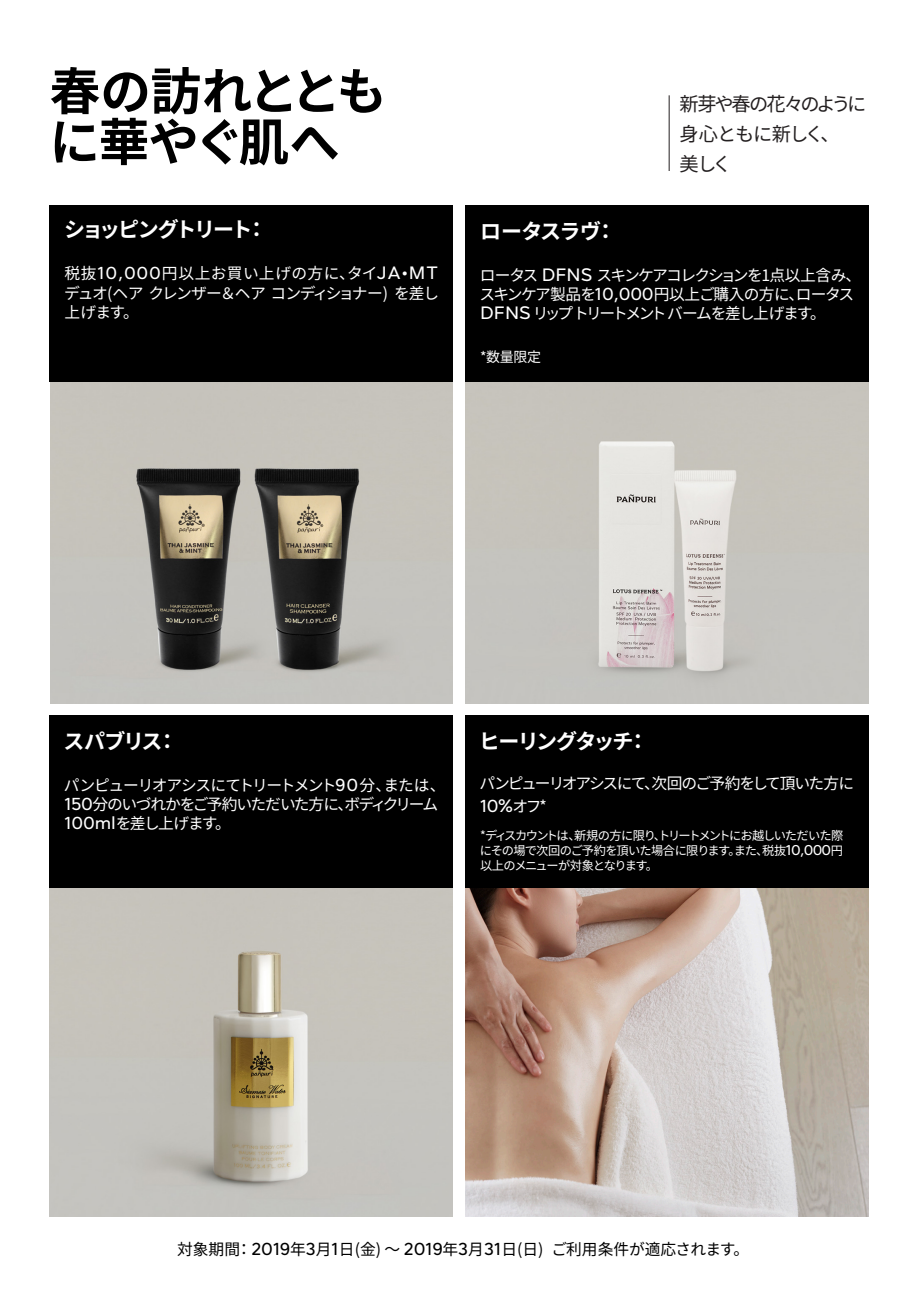
<style>
.page{position:relative;width:918px;height:1290px;background:#fff}
.page>*{position:absolute;margin:0;border:0;box-sizing:border-box;transform-origin:0 0}
.t1{font:700 50.75px "Noto Sans CJ Kjp";letter-spacing:-.03em;color:#000}
.t2{font:700 21px "Noto Sans CJ Kjp";letter-spacing:-.09em;color:#fff}
.t3{font:700 21px "Noto Sans CJ Kjp";letter-spacing:-.115em;color:#fff}
.t4{font:19.25px/30.1px "Noto Sans CJ Kjp";letter-spacing:-.095em;color:#231f20}
.t5{font:19.25px "Panpuri Sans";color:#fff}
.t6{font:15.75px/19.2px "Noto Sans CJ Kjp";letter-spacing:-.09em;color:#fff}
.t7{font:15.75px "Noto Sans CJ Kjp";color:#000}
.t8{font:15.75px "Noto Sans CJ Kjp";letter-spacing:-.11em;color:#fff}
.t9{font:14px "Noto Sans CJ Kjp";color:#fff}
.t10{font:12.25px/14.7px "Noto Sans CJ Kjp";letter-spacing:-.07em;color:#fff;text-align:justify}
.s1{font-family:"Panpuri Sans";font-size:19.25px}
.s2{font-family:"Noto Sans CJ Kjp";font-size:15.75px}
.s3{font-family:"Panpuri Sans";font-size:15.75px}
</style>
<div class="page">
<img style="left:465px;top:888px;width:403px;height:328px">
<img style="left:465px;top:382px;width:403px;height:322px">
<img style="left:50px;top:888px;width:403px;height:328px">
<hr style="left:669px;top:95px;width:1px;height:76px;background:#231f20">
<div style="left:465px;top:715px;width:403px;height:173px;background:#000"></div>
<img style="left:50px;top:382px;width:403px;height:322px">
<div style="left:50px;top:206px;width:403px;height:176px;background:#000"></div>
<div style="left:465px;top:206px;width:403px;height:176px;background:#000"></div>
<div style="left:50px;top:715px;width:403px;height:173px;background:#000"></div>
<p class="t1" style="left:50px;top:63px;width:339px">春の訪れととも</p>
<p class="t1" style="left:49px;top:113px;width:292px">に華やぐ肌へ</p>
<p class="t3" style="left:64px;top:218px;width:204px">ショッピングトリート：</p>
<p class="t6" style="left:64px;top:264px;width:376px;text-align:justify">税抜<span class="s1">10,000</span>円以上お買い上げの方に、タイ<span class="s1">JA•MT</span>デュオ(ヘア クレンザー＆ヘア コンディショナー) を差し上げます。</p>
<p class="t4" style="left:679px;top:89px;width:188px">新芽や春の花々のように身心ともに新しく、<br>美しく</p>
<p class="t2" style="left:480px;top:219px;width:137px">ロータスラヴ：</p>
<p class="t6" style="left:479px;top:266px;width:383px">ロータス <span class="s1">DFNS</span> スキンケアコレクションを1点以上含み、スキンケア製品を<span class="s1">10,000</span>円以上ご購入の方に、ロータス<br><span class="s1">DFNS</span> リップ トリートメント バームを差し上げます。</p>
<p class="t9" style="left:480px;top:349px;width:62px">*数量限定</p>
<p class="t2" style="left:64px;top:729px;width:116px">スパブリス：</p>
<p class="t6" style="left:64px;top:775px;width:383px">パンピューリオアシスにてトリートメント<span class="s1">90</span>分、または、<br><span class="s1">150</span>分のいづれかをご予約いただいた方に、ボディクリーム<br><span class="s1">100ml</span>を差し上げます。</p>
<p class="t2" style="left:479px;top:729px;width:171px">ヒーリングタッチ：</p>
<p class="t8" style="left:479px;top:774px;width:376px">パンピューリオアシスにて、次回のご予約をして頂いた方に</p>
<p class="t5" style="left:480px;top:794px;width:68px">10%<span class="s2">オフ*</span></p>
<p class="t10" style="left:480px;top:829px;width:365px">*ディスカウントは、新規の方に限り、トリートメントにお越しいただいた際にその場で次回のご予約を頂いた場合に限ります。また、税抜<span class="s3">10,000</span>円以上のメニューが対象となります。</p>
<p class="t7" style="left:177px;top:1240px;width:573px">対象期間： <span class="s1">2019</span>年<span class="s1">3</span>月<span class="s1">1</span>日(金) ～ <span class="s1">2019</span>年<span class="s1">3</span>月<span class="s1">31</span>日(日) ご利用条件が適応されます。</p>
</div>
